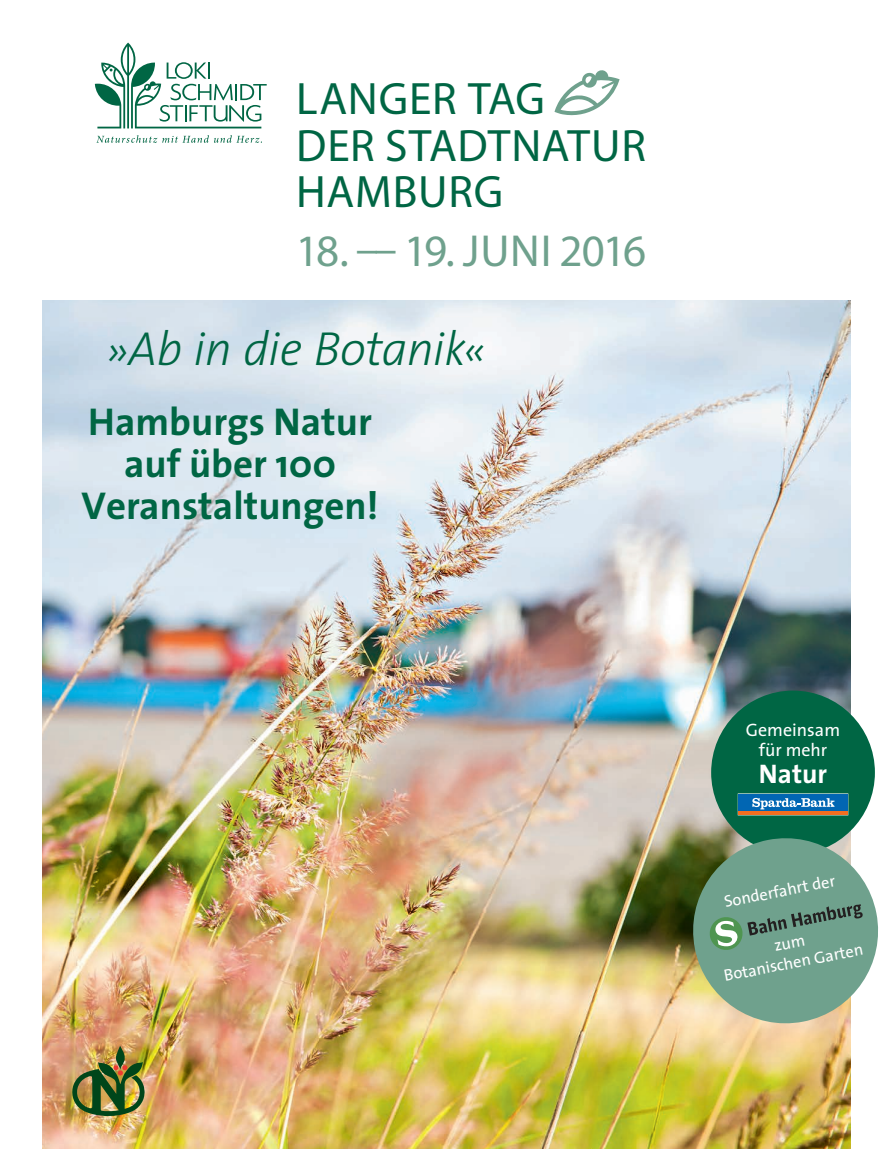
<style>
.page{position:relative;width:893px;height:1149px;background:#fff}
.page>*{position:absolute;margin:0;border:0;box-sizing:border-box;transform-origin:0 0}
.t1{font:italic 300 48px "The Sans";letter-spacing:-.015em;color:#064}
.t2{font:45.6px/46.5px "Myriad Pro";letter-spacing:.015em;color:#064}
.t3{font:45px "Myriad Pro";letter-spacing:-.03em;color:#6fa18d}
.t4{font:700 39px/42px "The Sans";color:#064;text-align:center}
.t5{font:700 27px "The Sans";color:#fff}
.t6{font:18px/19.5px "The Sans";color:#fff;text-align:center}
.t7{font:16.5px/20.1px "The Sans";color:#fff;text-align:center}
</style>
<div class="page">
<img style="left:43px;top:300px;width:807px;height:848px">
<div style="left:711px;top:690px;width:164px;height:164px;background:#064;border-radius:50%"></div>
<svg style="left:96px;top:135px;width:166px;height:8px"></svg>
<svg style="left:95px;top:43px;width:172px;height:85px"></svg>
<svg style="left:554px;top:70px;width:66px;height:46px"></svg>
<img style="left:71px;top:1045px;width:75px;height:71px">
<div style="left:738px;top:793px;width:110px;height:22px;background:#0166b3"></div>
<hr style="left:738px;top:811px;width:109px;height:3px;background:#f36e21">
<svg style="left:752px;top:797px;width:82px;height:12px"></svg>
<svg style="left:685px;top:830px;width:193px;height:200px;background:#82a58c"></svg>
<p class="t2" style="left:296px;top:75px;width:351px">LANGER TAG<br>DER STADTNATUR<br>HAMBURG</p>
<p class="t3" style="left:296px;top:223px;width:352px">18. –– 19. JUNI 2016</p>
<p class="t1" style="left:106px;top:309px;width:381px">»Ab in die Botanik«</p>
<p class="t4" style="left:82px;top:399px;width:299px">Hamburgs Natur auf über 100<br>Veranstaltungen!</p>
<p class="t6" style="left:746px;top:719px;width:96px">Gemeinsam für mehr</p>
<p class="t5" style="left:759px;top:750px;width:70px">Natur</p>
<p class="t7" style="left:722px;top:891px;width:114px;rotate:-11deg">Sonderfahrt der</p>
<p class="t7" style="left:718px;top:945px;width:143px;rotate:-11deg">zum<br>Botanischen Garten</p>
</div>
